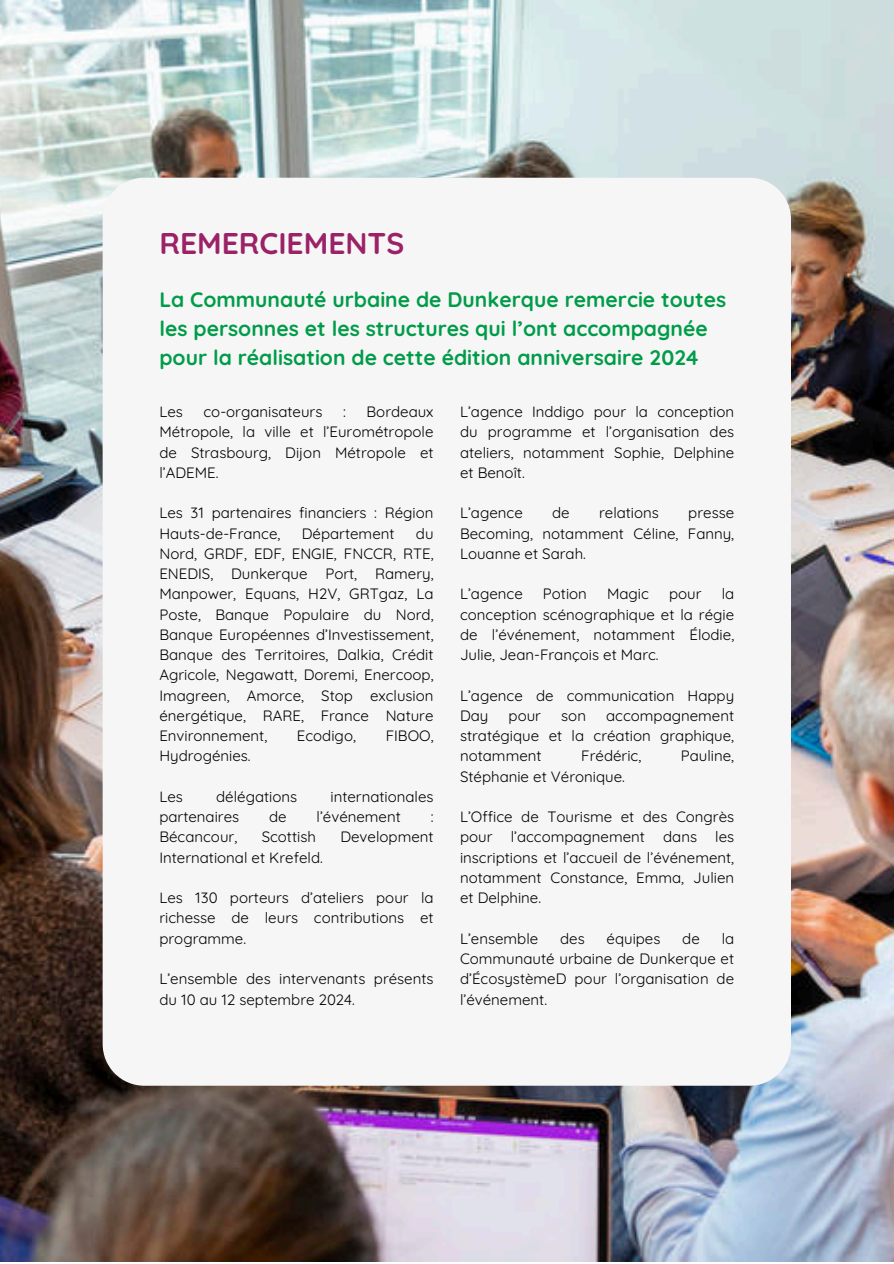
<style>
.page{position:relative;width:894px;height:1264px;background:#fff}
.page>*{position:absolute;margin:0;border:0;box-sizing:border-box;transform-origin:0 0}
.t1{font:700 30px "Quicksand";color:#9b2267}
.t2{font:700 21px/29.2px "Quicksand";color:#009c49}
.t3{font:15px/20.2px "Quicksand";color:#000;text-align:justify}
</style>
<div class="page">
<img style="left:0;top:0;width:893px;height:1261px">
<div style="left:103px;top:178px;width:687px;height:907px;background:#f6f6f6"></div>
<p class="t1" style="left:159px;top:224px;width:246px">REMERCIEMENTS</p>
<p class="t2" style="left:159px;top:284px;width:568px">La Communauté urbaine de Dunkerque remercie toutes les personnes et les structures qui l’ont accompagnée pour la réalisation de cette édition anniversaire 2024</p>
<p class="t3" style="left:460px;top:401px;width:275px">L’agence Inddigo pour la conception du programme et l’organisation des ateliers, notamment Sophie, Delphine et Benoît.</p>
<p class="t3" style="left:460px;top:502px;width:64px">L’agence</p>
<p class="t3" style="left:552px;top:502px;width:19px">de</p>
<p class="t3" style="left:599px;top:502px;width:61px">relations</p>
<h1 class="t3" style="left:159px;top:401px;width:275px;text-indent:207px">Bordeaux Métropole, la ville et l’Eurométropole de Strasbourg, Dijon Métropole et l’ADEME.</h1>
<h2 class="t3" style="left:159px;top:502px;width:275px">Les 31 partenaires financiers : Région<br>Hauts-de-France,</h2>
<h1 class="t3" style="left:159px;top:401px;width:25px">Les</h1>
<h1 class="t3" style="left:203px;top:401px;width:120px">co-organisateurs</h1>
<h1 class="t3" style="left:343px;top:401px;width:4px">:</h1>
<p class="t3" style="left:460px;top:502px;width:275px;text-indent:228px">presse Becoming, notamment Céline, Fanny, Louanne et Sarah.</p>
<p class="t3" style="left:460px;top:583px;width:64px">L’agence</p>
<p class="t3" style="left:542px;top:583px;width:46px">Potion</p>
<p class="t3" style="left:607px;top:583px;width:43px">Magic</p>
<p class="t3" style="left:669px;top:583px;width:34px">pour</p>
<h2 class="t3" style="left:159px;top:523px;width:275px;text-indent:256px">du Nord, GRDF, EDF, ENGIE, FNCCR, RTE, ENEDIS, Dunkerque Port, Ramery, Manpower, Equans, H2V, GRTgaz, La Poste, Banque Populaire du Nord, Banque Européennes d’Investissement, Banque des Territoires, Dalkia, Crédit Agricole, Negawatt, Doremi, Enercoop, Imagreen, Amorce, Stop exclusion énergétique, RARE, France Nature Environnement,</h2>
<h2 class="t3" style="left:302px;top:523px;width:94px">Département</h2>
<p class="t3" style="left:460px;top:583px;width:275px;text-indent:261px">la conception scénographique et la régie de l’événement, notamment Élodie, Julie, Jean-François et Marc.</p>
<p class="t3" style="left:460px;top:685px;width:275px">L’agence de communication Happy<br>Day</p>
<p class="t3" style="left:460px;top:705px;width:275px;text-indent:146px">accompagnement stratégique et la création graphique, notamment</p>
<p class="t3" style="left:508px;top:705px;width:34px">pour</p>
<p class="t3" style="left:561px;top:705px;width:26px">son</p>
<h2 class="t3" style="left:297px;top:725px;width:60px">Ecodigo,</h2>
<h2 class="t3" style="left:385px;top:725px;width:49px">FIBOO,</h2>
<h2 class="t3" style="left:159px;top:745px;width:93px">Hydrogénies.</h2>
<p class="t3" style="left:159px;top:786px;width:25px">Les</p>
<p class="t3" style="left:216px;top:786px;width:82px">délégations</p>
<p class="t3" style="left:330px;top:786px;width:105px">internationales</p>
<p class="t3" style="left:159px;top:806px;width:81px">partenaires</p>
<p class="t3" style="left:269px;top:806px;width:19px">de</p>
<p class="t3" style="left:316px;top:806px;width:86px">l’événement</p>
<p class="t3" style="left:430px;top:806px;width:4px">:</p>
<p class="t3" style="left:159px;top:826px;width:79px">Bécancour,</p>
<p class="t3" style="left:261px;top:826px;width:56px">Scottish</p>
<p class="t3" style="left:340px;top:826px;width:95px">Development</p>
<p class="t3" style="left:159px;top:847px;width:165px">International et Krefeld.</p>
<p class="t3" style="left:159px;top:887px;width:275px">Les 130 porteurs d’ateliers pour la richesse de leurs contributions et programme.</p>
<p class="t3" style="left:159px;top:968px;width:275px">L’ensemble des intervenants présents du 10 au 12 septembre 2024.</p>
<p class="t3" style="left:581px;top:745px;width:61px">Frédéric,</p>
<p class="t3" style="left:680px;top:745px;width:55px">Pauline,</p>
<p class="t3" style="left:460px;top:766px;width:166px">Stéphanie et Véronique.</p>
<p class="t3" style="left:460px;top:806px;width:275px">L’Office de Tourisme et des Congrès pour l’accompagnement dans les inscriptions et l’accueil de l’événement, notamment Constance, Emma, Julien et Delphine.</p>
<p class="t3" style="left:460px;top:928px;width:80px">L’ensemble</p>
<p class="t3" style="left:560px;top:928px;width:26px">des</p>
<p class="t3" style="left:606px;top:928px;width:55px">équipes</p>
<p class="t3" style="left:682px;top:928px;width:19px">de</p>
<p class="t3" style="left:460px;top:928px;width:275px;text-indent:261px">la Communauté urbaine de Dunkerque et d’ÉcosystèmeD pour l’organisation de l’événement.</p>
</div>
